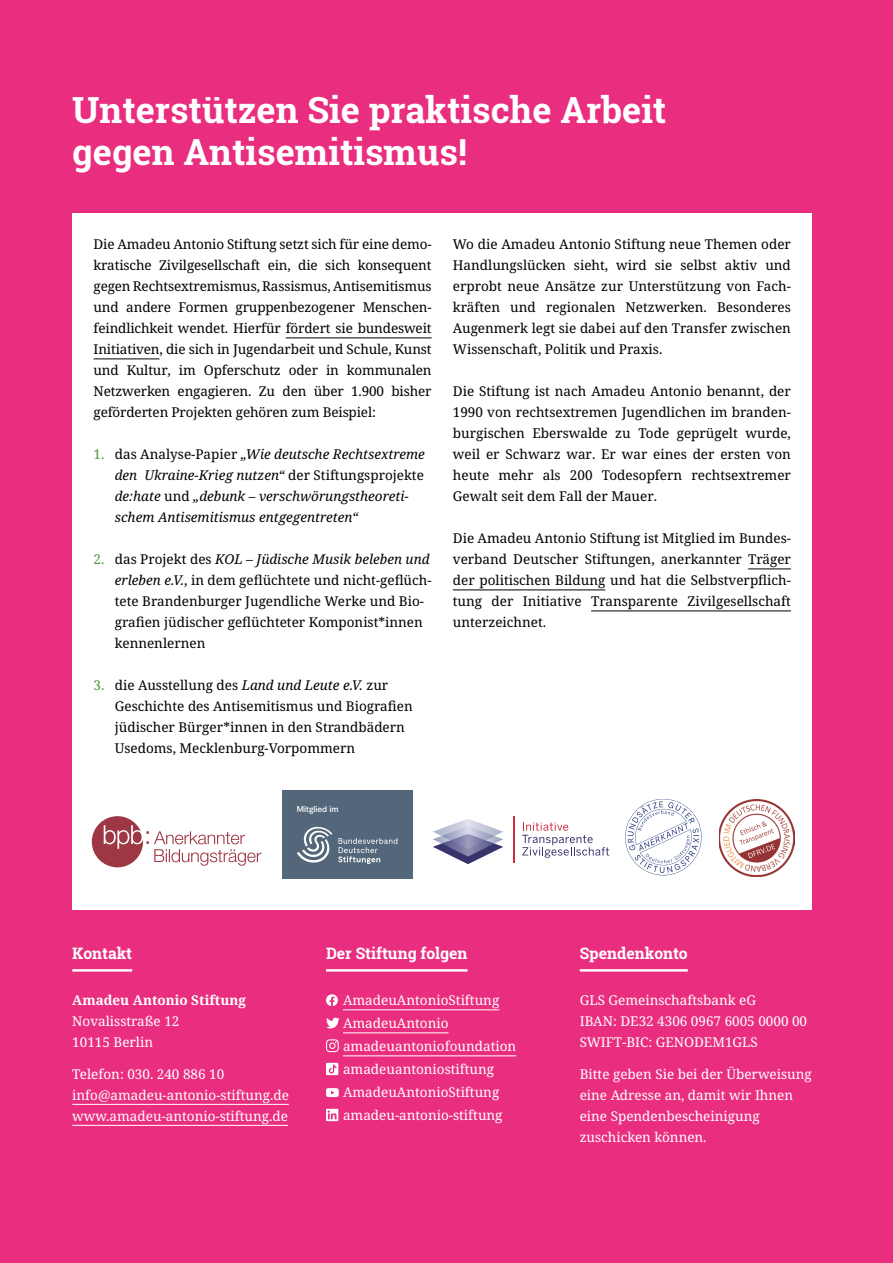
<style>
.page{position:relative;width:893px;height:1263px;background:#ea2e7f}
.page>*{position:absolute;margin:0;border:0;box-sizing:border-box;transform-origin:0 0}
.t1{font:700 36px/42px "Roboto Slab";color:#fff}
.t2{font:700 15.75px "Roboto Slab";color:#fff}
.t3{font:13.5px/21px "Noto Serif";color:#000;text-align:justify}
.t4{font:13.5px/21px "Noto Serif";color:#fff}
.t5{font:italic 13.5px/21px "Noto Serif";color:#000}
.t6{font:700 13.5px "Noto Serif";color:#fff}
.t7{font:500 8.55px "Moderat";letter-spacing:-.01em;color:#fff}
.s1{font-style:normal;color:#4b993a}
.s2{font-style:normal}
.s3{color:#4b993a}
.s4{font-style:italic}
</style>
<div class="page">
<div style="left:72px;top:213px;width:740px;height:696px;background:#fff"></div>
<hr style="left:286px;top:338px;width:146px;height:1px;background:#000">
<hr style="left:94px;top:359px;width:66px;height:1px;background:#000">
<hr style="left:748px;top:569px;width:43px;height:1px;background:#000">
<hr style="left:453px;top:590px;width:152px;height:1px;background:#000">
<hr style="left:591px;top:611px;width:200px;height:1px;background:#000">
<hr style="left:326px;top:969px;width:142px;height:2px;background:#fff">
<hr style="left:343px;top:1009px;width:156px;height:1px;background:#fff">
<hr style="left:343px;top:1032px;width:106px;height:1px;background:#fff">
<hr style="left:343px;top:1055px;width:173px;height:1px;background:#fff">
<svg style="left:326px;top:994px;width:12px;height:12px"></svg>
<svg style="left:326px;top:1017px;width:14px;height:11px"></svg>
<svg style="left:326px;top:1039px;width:13px;height:13px"></svg>
<svg style="left:326px;top:1063px;width:12px;height:12px"></svg>
<svg style="left:326px;top:1088px;width:13px;height:9px"></svg>
<svg style="left:326px;top:1109px;width:12px;height:12px"></svg>
<hr style="left:580px;top:969px;width:108px;height:2px;background:#fff">
<svg style="left:433px;top:819px;width:70px;height:45px"></svg>
<svg style="left:522px;top:822px;width:87px;height:36px"></svg>
<hr style="left:513px;top:816px;width:1px;height:46px;background:#ce2d42">
<svg style="left:92px;top:816px;width:169px;height:51px"></svg>
<div style="left:282px;top:791px;width:130px;height:88px;background:#54667a"></div>
<svg style="left:297px;top:827px;width:100px;height:37px"></svg>
<hr style="left:72px;top:969px;width:60px;height:2px;background:#fff">
<hr style="left:72px;top:1104px;width:217px;height:1px;background:#fff">
<hr style="left:72px;top:1125px;width:216px;height:1px;background:#fff">
<svg style="left:625px;top:798px;width:77px;height:78px"></svg>
<img style="left:719px;top:800px;width:76px;height:76px">
<h1 class="t1" style="left:72px;top:89px;width:596px">Unterstützen Sie praktische Arbeit gegen Antisemitismus!</h1>
<p class="t3" style="left:94px;top:234px;width:340px">Die Amadeu Antonio Stiftung setzt sich für eine demo&shy;kratische Zivilgesellschaft ein, die sich konsequent gegen Rechtsextremismus, Rassismus, Antisemitismus und andere Formen gruppenbezogener Menschen&shy;feindlichkeit wendet. Hierfür fördert sie bundesweit Initiativen, die sich in Jugendarbeit und Schule, Kunst und Kultur, im Opferschutz oder in kommunalen Netzwerken engagieren. Zu den über 1.900 bisher geförderten Projekten gehören zum Beispiel:</p>
<p class="t5" style="left:115px;top:444px;width:312px;text-indent:-21px"><span class="s1">1.</span> <span class="s2">das Analyse-Papier</span> „Wie deutsche Rechtsextreme den Ukraine-Krieg nutzen“ <span class="s2">der Stiftungsprojekte </span>de:hate <span class="s2">und</span> „debunk – verschwörungstheoreti&shy;schem Antisemitismus entgegentreten“</p>
<p class="t3" style="left:115px;top:549px;width:318px;text-align:left;text-indent:-21px"><span class="s3">2.</span> das Projekt des <span class="s4">KOL – Jüdische Musik beleben und erleben e.V.</span>, in dem geflüchtete und nicht-geflüch&shy;tete Brandenburger Jugendliche Werke und Bio&shy;grafien jüdischer geflüchteter Komponist*innen kennenlernen</p>
<p class="t3" style="left:115px;top:675px;width:299px;text-align:left;text-indent:-21px"><span class="s3">3.</span> die Ausstellung des <span class="s4">Land und Leute e.V.</span> zur Geschichte des Antisemitismus und Biografien jüdischer Bürger*innen in den Strandbädern Usedoms, Mecklenburg-Vorpommern</p>
<p class="t7" style="left:297px;top:803px;width:43px">Mitglied im</p>
<p class="t3" style="left:453px;top:234px;width:340px">Wo die Amadeu Antonio Stiftung neue Themen oder Handlungslücken sieht, wird sie selbst aktiv und erprobt neue Ansätze zur Unterstützung von Fach&shy;kräften und regionalen Netzwerken. Besonderes Augenmerk legt sie dabei auf den Transfer zwischen Wissenschaft, Politik und Praxis.</p>
<p class="t3" style="left:453px;top:381px;width:340px">Die Stiftung ist nach Amadeu Antonio benannt, der 1990 von rechtsextremen Jugendlichen im branden&shy;burgischen Eberswalde zu Tode geprügelt wurde, weil er Schwarz war. Er war eines der ersten von heute mehr als 200 Todesopfern rechtsextremer Gewalt seit dem Fall der Mauer.</p>
<p class="t3" style="left:453px;top:528px;width:340px">Die Amadeu Antonio Stiftung ist Mitglied im Bundes&shy;verband Deutscher Stiftungen, anerkannter Träger der politischen Bildung und hat die Selbstverpflich&shy;tung der Initiative Transparente Zivilgesellschaft unterzeichnet.</p>
<p class="t2" style="left:72px;top:942px;width:61px">Kontakt</p>
<p class="t6" style="left:72px;top:991px;width:175px">Amadeu Antonio Stiftung</p>
<p class="t4" style="left:72px;top:1011px;width:109px">Novalisstraße 12<br>10115 Berlin</p>
<p class="t4" style="left:72px;top:1063px;width:218px">Telefon: 030. 240 886 10 info@amadeu-antonio-stiftung.de www.amadeu-antonio-stiftung.de</p>
<p class="t2" style="left:326px;top:942px;width:143px">Der Stiftung folgen</p>
<p class="t4" style="left:343px;top:989px;width:175px;line-height:23px">AmadeuAntonioStiftung<br>AmadeuAntonio amadeuantoniofoundation amadeuantoniostiftung<br>AmadeuAntonioStiftung amadeu-antonio-stiftung</p>
<p class="t2" style="left:580px;top:942px;width:110px">Spendenkonto</p>
<p class="t4" style="left:580px;top:990px;width:229px">GLS Gemeinschaftsbank eG<br>IBAN: DE32 4306 0967 6005 0000 00<br>SWIFT-BIC: GENODEM1GLS</p>
<p class="t4" style="left:580px;top:1063px;width:234px">Bitte geben Sie bei der Überweisung eine Adresse an, damit wir Ihnen eine Spendenbescheinigung zuschicken können.</p>
</div>
